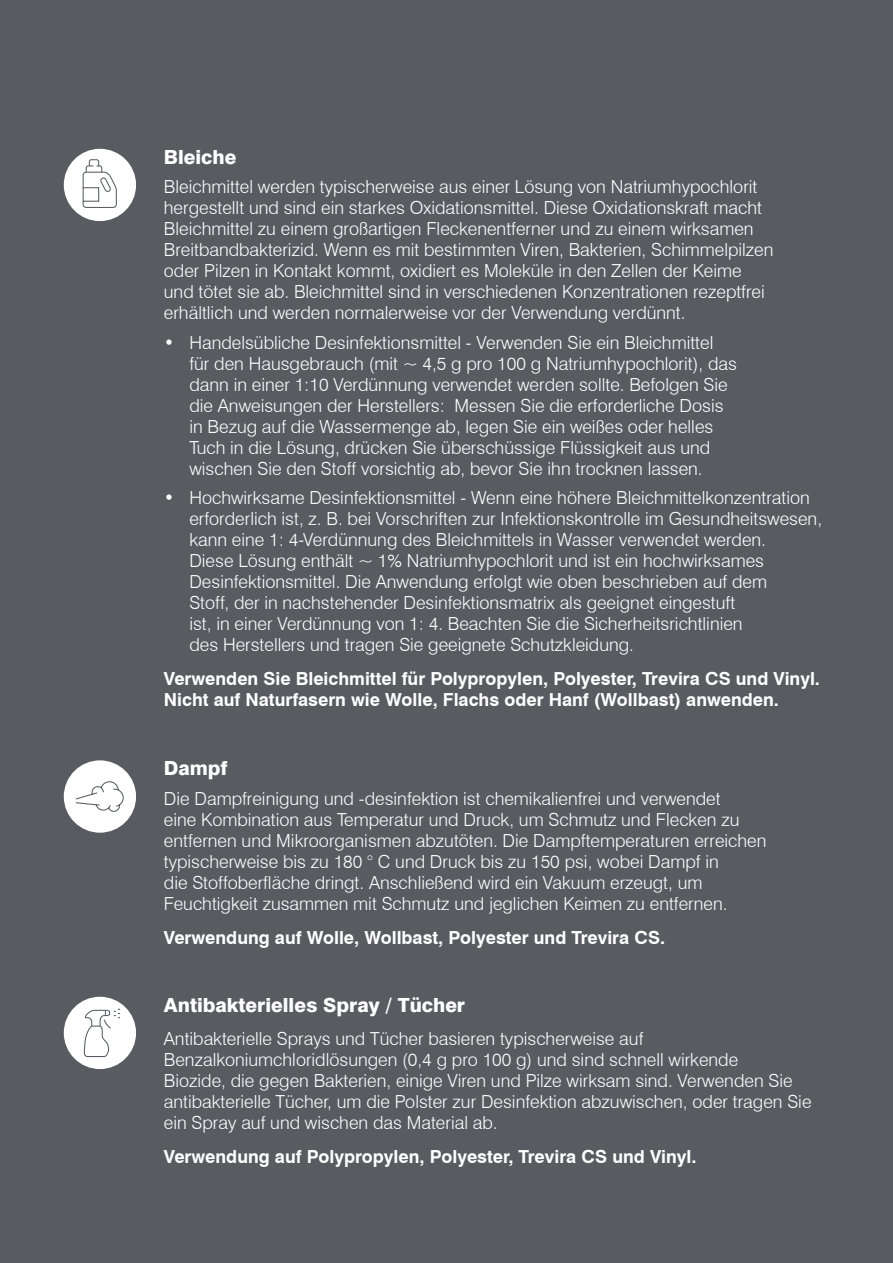
<style>
.page{position:relative;width:893px;height:1263px;background:#585c61}
.page>*{position:absolute;margin:0;border:0;box-sizing:border-box;transform-origin:0 0}
.t1{font:800 19.5px "Swiss 721 BT";color:#fff}
.t2{font:300 18px/21px "Swiss 721 BT";color:#fff}
.t3{font:700 18px/21px "Swiss 721 BT";color:#fff}
</style>
<div class="page">
<div style="left:64px;top:149px;width:72px;height:72px;background:#fff;border-radius:50%"></div>
<div style="left:64px;top:760px;width:72px;height:73px;background:#fff;border-radius:50%"></div>
<div style="left:64px;top:997px;width:72px;height:72px;background:#fff;border-radius:50%"></div>
<svg style="left:82px;top:159px;width:35px;height:49px"></svg>
<svg style="left:83px;top:1008px;width:38px;height:49px"></svg>
<svg style="left:75px;top:781px;width:49px;height:31px"></svg>
<p class="t1" style="left:164px;top:145px;width:74px">Bleiche</p>
<p class="t2" style="left:164px;top:176px;width:611px">Bleichmittel werden typischerweise aus einer Lösung von Natriumhypochlorit hergestellt und sind ein starkes Oxidationsmittel. Diese Oxidationskraft macht Bleichmittel zu einem großartigen Fleckenentferner und zu einem wirksamen Breitbandbakterizid. Wenn es mit bestimmten Viren, Bakterien, Schimmelpilzen oder Pilzen in Kontakt kommt, oxidiert es Moleküle in den Zellen der Keime und tötet sie ab. Bleichmittel sind in verschiedenen Konzentrationen rezeptfrei erhältlich und werden normalerweise vor der Verwendung verdünnt.</p>
<p class="t2" style="left:189px;top:332px;width:549px;text-indent:-26px">• Handelsübliche Desinfektionsmittel - Verwenden Sie ein Bleichmittel für den Hausgebrauch (mit ~ 4,5 g pro 100 g Natriumhypochlorit), das dann in einer 1:10 Verdünnung verwendet werden sollte. Befolgen Sie die Anweisungen der Herstellers: Messen Sie die erforderliche Dosis in Bezug auf die Wassermenge ab, legen Sie ein weißes oder helles Tuch in die Lösung, drücken Sie überschüssige Flüssigkeit aus und wischen Sie den Stoff vorsichtig ab, bevor Sie ihn trocknen lassen.</p>
<p class="t2" style="left:189px;top:487px;width:634px;text-indent:-26px">• Hochwirksame Desinfektionsmittel - Wenn eine höhere Bleichmittelkonzentration erforderlich ist, z. B. bei Vorschriften zur Infektionskontrolle im Gesundheitswesen, kann eine 1: 4-Verdünnung des Bleichmittels in Wasser verwendet werden.<br>Diese Lösung enthält ~ 1% Natriumhypochlorit und ist ein hochwirksames Desinfektionsmittel. Die Anwendung erfolgt wie oben beschrieben auf dem<br>Stoff, der in nachstehender Desinfektionsmatrix als geeignet eingestuft<br>ist, in einer Verdünnung von 1: 4. Beachten Sie die Sicherheitsrichtlinien<br>des Herstellers und tragen Sie geeignete Schutzkleidung.</p>
<p class="t3" style="left:164px;top:668px;width:658px">Verwenden Sie Bleichmittel für Polypropylen, Polyester, Trevira CS und Vinyl.<br>Nicht auf Naturfasern wie Wolle, Flachs oder Hanf (Wollbast) anwenden.</p>
<p class="t1" style="left:164px;top:756px;width:65px">Dampf</p>
<p class="t2" style="left:164px;top:788px;width:604px">Die Dampfreinigung und -desinfektion ist chemikalienfrei und verwendet<br>eine Kombination aus Temperatur und Druck, um Schmutz und Flecken zu entfernen und Mikroorganismen abzutöten. Die Dampftemperaturen erreichen typischerweise bis zu 180 ° C und Druck bis zu 150 psi, wobei Dampf in<br>die Stoffoberfläche dringt. Anschließend wird ein Vakuum erzeugt, um Feuchtigkeit zusammen mit Schmutz und jeglichen Keimen zu entfernen.</p>
<p class="t3" style="left:164px;top:926px;width:503px">Verwendung auf Wolle, Wollbast, Polyester und Trevira CS.</p>
<p class="t1" style="left:164px;top:993px;width:303px">Antibakterielles Spray / Tücher</p>
<p class="t2" style="left:164px;top:1028px;width:649px">Antibakterielle Sprays und Tücher basieren typischerweise auf Benzalkoniumchloridlösungen (0,4 g pro 100 g) und sind schnell wirkende<br>Biozide, die gegen Bakterien, einige Viren und Pilze wirksam sind. Verwenden Sie antibakterielle Tücher, um die Polster zur Desinfektion abzuwischen, oder tragen Sie ein Spray auf und wischen das Material ab.</p>
<p class="t3" style="left:164px;top:1146px;width:534px">Verwendung auf Polypropylen, Polyester, Trevira CS und Vinyl.</p>
</div>
